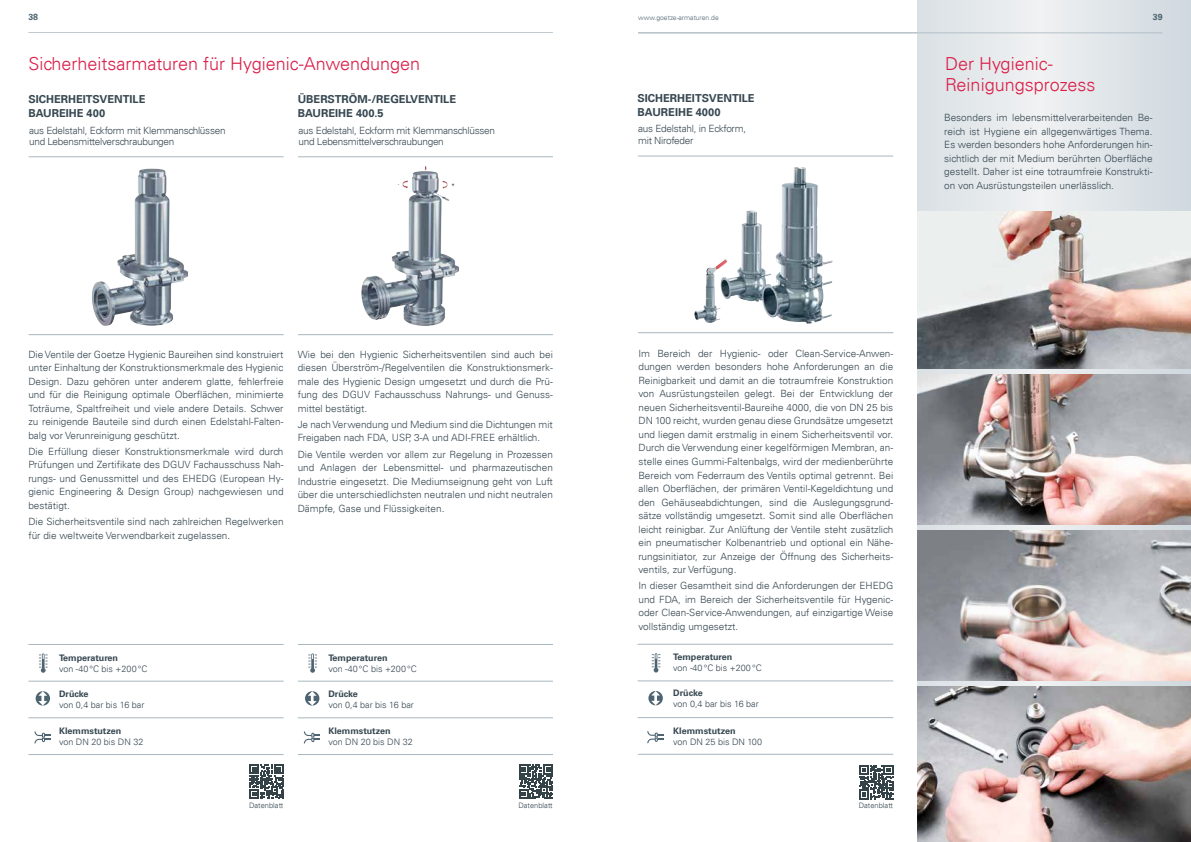
<style>
.page{position:relative;width:1191px;height:842px;background:#fff}
.page>*{position:absolute;margin:0;border:0;box-sizing:border-box;transform-origin:0 0}
.t1{font:300 18px/21.6px "Univers";color:#da1e48}
.t2{font:700 11px/14px "Univers";color:#364751}
.t3{font:300 10px/13.5px "Univers";color:#364751;text-align:justify}
.t4{font:300 10px/11.5px "Univers";letter-spacing:-.025em;color:#364751}
.t5{font:300 9px "Univers";color:#364751}
.t6{font:700 9px "Univers";color:#364751}
.t7{font:700 8.8px "Univers";color:#4e6470}
.t8{font:300 7.5px "Univers";color:#364751}
.t9{font:300 6.8px "Univers";color:#4e6470}
</style>
<div class="page">
<hr style="left:28px;top:32px;width:525px;height:1px;background:#a8b6bf">
<svg style="left:917px;top:0;width:274px;height:686px;background:#e0e5e8"></svg>
<hr style="left:29px;top:157px;width:254px;height:1px;background:#a8b6bf">
<hr style="left:29px;top:334px;width:254px;height:1px;background:#a8b6bf">
<svg style="left:34px;top:731px;width:17px;height:12px"></svg>
<svg style="left:36px;top:691px;width:14px;height:15px"></svg>
<svg style="left:39px;top:653px;width:9px;height:20px"></svg>
<hr style="left:28px;top:681px;width:255px;height:1px;background:#a8b6bf">
<hr style="left:28px;top:754px;width:255px;height:1px;background:#a8b6bf">
<hr style="left:28px;top:717px;width:255px;height:1px;background:#a8b6bf">
<hr style="left:28px;top:644px;width:255px;height:1px;background:#a8b6bf">
<hr style="left:298px;top:157px;width:255px;height:1px;background:#a8b6bf">
<hr style="left:298px;top:334px;width:255px;height:1px;background:#a8b6bf">
<svg style="left:304px;top:731px;width:16px;height:12px"></svg>
<svg style="left:305px;top:691px;width:14px;height:15px"></svg>
<svg style="left:308px;top:653px;width:9px;height:20px"></svg>
<hr style="left:298px;top:681px;width:255px;height:1px;background:#a8b6bf">
<hr style="left:298px;top:754px;width:255px;height:1px;background:#a8b6bf">
<hr style="left:298px;top:717px;width:255px;height:1px;background:#a8b6bf">
<hr style="left:298px;top:644px;width:255px;height:1px;background:#a8b6bf">
<img style="left:92px;top:169px;width:96px;height:157px">
<img style="left:361px;top:166px;width:98px;height:160px">
<hr style="left:638px;top:156px;width:255px;height:1px;background:#a8b6bf">
<hr style="left:638px;top:332px;width:255px;height:1px;background:#a8b6bf">
<svg style="left:647px;top:731px;width:17px;height:12px"></svg>
<svg style="left:648px;top:691px;width:15px;height:14px"></svg>
<svg style="left:651px;top:653px;width:9px;height:19px"></svg>
<hr style="left:637px;top:681px;width:256px;height:1px;background:#a8b6bf">
<hr style="left:638px;top:754px;width:255px;height:1px;background:#a8b6bf">
<hr style="left:637px;top:717px;width:256px;height:1px;background:#a8b6bf">
<hr style="left:637px;top:644px;width:256px;height:1px;background:#a8b6bf">
<img style="left:726px;top:167px;width:78px;height:119px">
<img style="left:917px;top:211px;width:274px;height:157px">
<img style="left:917px;top:374px;width:274px;height:150px">
<img style="left:917px;top:530px;width:274px;height:150px">
<img style="left:917px;top:686px;width:274px;height:156px">
<hr style="left:638px;top:33px;width:524px;height:1px;background:#a8b6bf">
<svg style="left:249px;top:765px;width:34px;height:34px"></svg>
<svg style="left:519px;top:765px;width:34px;height:34px"></svg>
<svg style="left:859px;top:765px;width:34px;height:34px"></svg>
<p class="t7" style="left:28px;top:12px;width:11px">38</p>
<p class="t9" style="left:638px;top:13px;width:82px">www.goetze-armaturen.de</p>
<p class="t7" style="left:1152px;top:12px;width:11px">39</p>
<h1 class="t1" style="left:28px;top:53px;width:393px">Sicherheitsarmaturen für Hygienic-Anwendungen</h1>
<p class="t2" style="left:28px;top:93px;width:26px">Sicherheitsventile<br>Baureihe</p>
<p class="t2" style="left:87px;top:107px;width:20px">400</p>
<p class="t4" style="left:29px;top:124px;width:198px">aus Edelstahl, Eckform mit Klemmanschlüssen und Lebensmittelverschraubungen</p>
<p class="t2" style="left:298px;top:93px;width:25px">Überström</p>
<p class="t2" style="left:368px;top:93px;width:24px">-/Regelventile</p>
<p class="t2" style="left:298px;top:107px;width:8px">Baureihe</p>
<p class="t2" style="left:356px;top:107px;width:29px">400.5</p>
<p class="t4" style="left:298px;top:124px;width:198px">aus Edelstahl, Eckform mit Klemmanschlüssen und Lebensmittelverschraubungen</p>
<p class="t2" style="left:637px;top:91px;width:26px">Sicherheitsventile<br>Baureihe</p>
<p class="t2" style="left:696px;top:105px;width:26px">4000</p>
<p class="t4" style="left:638px;top:123px;width:110px">aus Edelstahl, in Eckform, mit Nirofeder</p>
<h1 class="t1" style="left:945px;top:53px;width:152px">Der Hygienic-<br>Reinigungsprozess</h1>
<p class="t3" style="left:944px;top:111px;width:210px">Besonders im lebensmittelverarbeitenden Be&shy;reich ist Hygiene ein allgegenwärtiges Thema.<br>Es werden besonders hohe Anforderungen hin&shy;sichtlich der mit Medium berührten Oberfläche gestellt. Daher ist eine totraumfreie Konstrukti&shy;on von Ausrüstungsteilen unerlässlich.</p>
<p class="t3" style="left:28px;top:347px;width:257px">Die Ventile der Goetze Hygienic Baureihen sind konstruiert unter Einhaltung der Konstruktionsmerkmale des Hygienic Design. Dazu gehören unter anderem glatte, fehlerfreie und für die Reinigung optimale Oberflächen, minimierte Toträume, Spaltfreiheit und viele andere Details. Schwer zu reinigende Bauteile sind durch einen Edelstahl-Falten&shy;balg vor Verunreinigung geschützt.</p>
<p class="t3" style="left:28px;top:445px;width:257px">Die Erfüllung dieser Konstruktionsmerkmale wird durch Prüfungen und Zertifikate des DGUV Fachausschuss Nah&shy;rungs- und Genussmittel und des EHEDG (European Hy&shy;gienic Engineering &amp; Design Group) nachgewiesen und bestätigt.</p>
<p class="t3" style="left:28px;top:515px;width:257px">Die Sicherheitsventile sind nach zahlreichen Regelwerken für die weltweite Verwendbarkeit zugelassen.</p>
<p class="t3" style="left:298px;top:347px;width:257px">Wie bei den Hygienic Sicherheitsventilen sind auch bei diesen Überström-/Regelventilen die Konstruktionsmerk&shy;male des Hygienic Design umgesetzt und durch die Prü&shy;fung des DGUV Fachausschuss Nahrungs- und Genuss&shy;mittel bestätigt.</p>
<p class="t3" style="left:298px;top:418px;width:257px">Je nach Verwendung und Medium sind die Dichtungen mit<br>Freigaben nach FDA, USP, 3-A und AD I-FREE erhältlich.</p>
<p class="t3" style="left:298px;top:447px;width:257px">Die Ventile werden vor allem zur Regelung in Prozessen und Anlagen der Lebensmittel- und pharmazeutischen Industrie eingesetzt. Die Mediumseignung geht von Luft über die unterschiedlichsten neutralen und nicht neutralen Dämpfe, Gase und Flüssigkeiten.</p>
<p class="t3" style="left:638px;top:347px;width:256px">Im Bereich der Hygienic- oder Clean-Service-Anwen&shy;dungen werden besonders hohe Anforderungen an die Reinigbarkeit und damit an die totraumfreie Konstruktion von Ausrüstungsteilen gelegt. Bei der Entwicklung der neuen Sicherheitsventil-Baureihe 4000, die von D N 25 bis DN 100 reicht, wurden genau diese Grundsätze umgesetzt und liegen damit erstmalig in einem Sicherheitsventil vor.<br>Durch die Verwendung einer kegelförmigen Membran, an&shy;stelle eines Gummi-Faltenbalgs, wird der medienberührte Bereich vom Federraum des Ventils optimal getrennt. Bei allen Oberflächen, der primären Ventil-Kegeldichtung und den Gehäuseabdichtungen, sind die Auslegungsgrund&shy;sätze vollständig umgesetzt. Somit sind alle Oberflächen leicht reinigbar. Zur Anlüftung der Ventile steht zusätzlich ein pneumatischer Kolbenantrieb und optional ein Nähe&shy;rungsinitiator, zur Anzeige der Öffnung des Sicherheits&shy;ventils, zur Verfügung.</p>
<p class="t3" style="left:638px;top:579px;width:256px">In dieser Gesamtheit sind die Anforderungen der EHEDG und FDA, im Bereich der Sicherheitsventile für Hygenic&shy;oder Clean-Service-Anwendungen, auf einzigartige Weise vollständig umgesetzt.</p>
<p class="t6" style="left:59px;top:652px;width:61px">Temperaturen</p>
<p class="t5" style="left:59px;top:663px;width:90px">von -40°C bis +200°C</p>
<p class="t6" style="left:328px;top:652px;width:61px">Temperaturen</p>
<p class="t5" style="left:328px;top:663px;width:90px">von -40°C bis +200°C</p>
<p class="t6" style="left:673px;top:652px;width:61px">Temperaturen</p>
<p class="t5" style="left:673px;top:663px;width:90px">von -40°C bis +200°C</p>
<p class="t6" style="left:59px;top:688px;width:31px">Drücke</p>
<p class="t5" style="left:59px;top:699px;width:87px">von 0,4 bar bis 16 bar</p>
<p class="t6" style="left:328px;top:688px;width:31px">Drücke</p>
<p class="t5" style="left:328px;top:699px;width:87px">von 0,4 bar bis 16 bar</p>
<p class="t6" style="left:673px;top:688px;width:31px">Drücke</p>
<p class="t5" style="left:673px;top:699px;width:87px">von 0,4 bar bis 16 bar</p>
<p class="t6" style="left:59px;top:726px;width:64px">Klemmstutzen</p>
<p class="t5" style="left:59px;top:736px;width:86px">von D N 20 bis DN 32</p>
<p class="t6" style="left:328px;top:726px;width:64px">Klemmstutzen</p>
<p class="t5" style="left:328px;top:736px;width:86px">von D N 20 bis D N 32</p>
<p class="t6" style="left:673px;top:725px;width:64px">Klemmstutzen</p>
<p class="t5" style="left:673px;top:736px;width:90px">von DN 25 bis DN 100</p>
<p class="t8" style="left:249px;top:800px;width:36px">Datenblatt</p>
<p class="t8" style="left:518px;top:800px;width:36px">Datenblatt</p>
<p class="t8" style="left:858px;top:801px;width:36px">Datenblatt</p>
</div>
